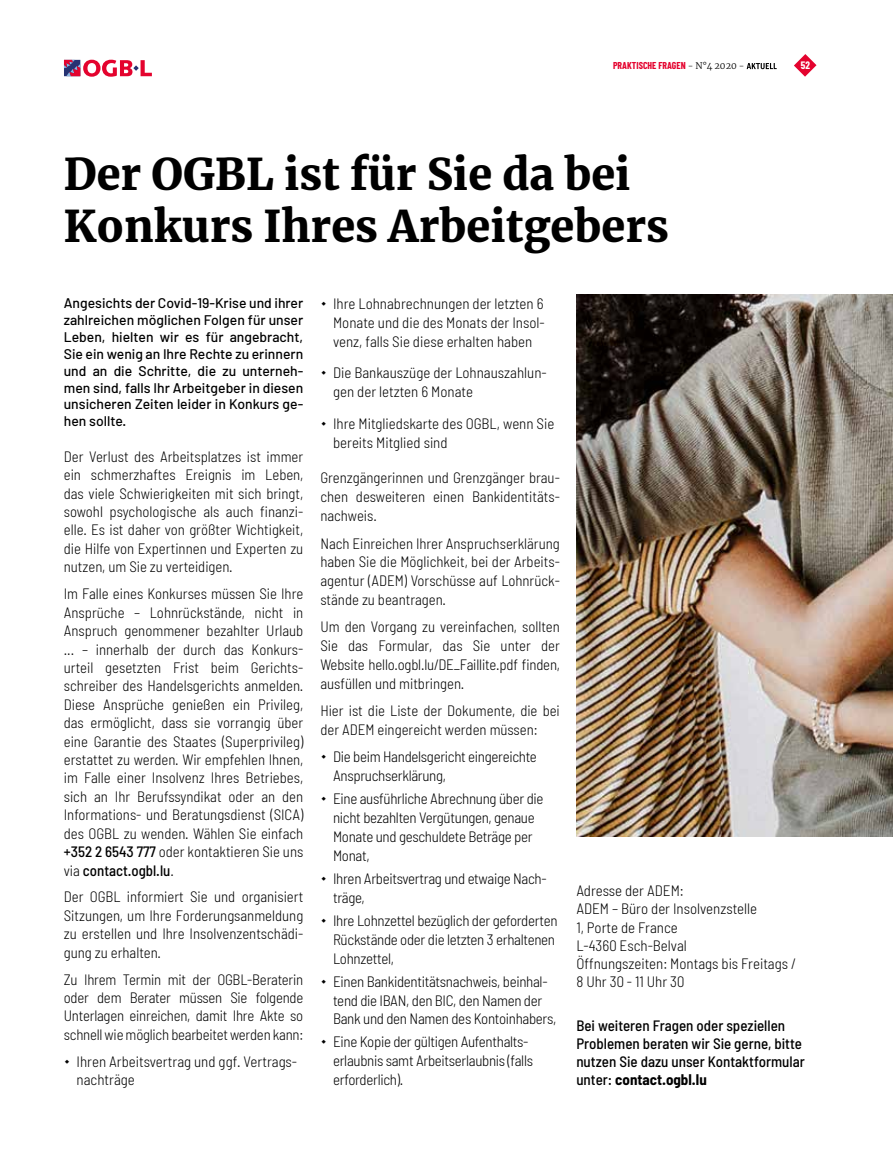
<style>
.page{position:relative;width:893px;height:1149px;background:#fff}
.page>*{position:absolute;margin:0;border:0;box-sizing:border-box;transform-origin:0 0}
.t1{font:900 43.2px/51.8px "Merriweather";color:#000}
.t2{font:300 semi-condensed 15px/18.5px "Barlow";letter-spacing:-.01em;color:#000}
.t3{font:500 semi-condensed 15px/18px "Barlow";color:#000}
.t4{font:500 13.95px/17px "Barlow";color:#000;text-align:justify}
.t5{font:700 10.5px "Barlow Condensed";color:#fff}
.t6{font:700 9.75px "Barlow Condensed";color:#e4032e}
.s1{font-family:"Merriweather";font-weight:300;font-size:9px;color:#000}
.s2{font-weight:500}
.s3{font-weight:700}
</style>
<div class="page">
<svg style="left:64px;top:60px;width:88px;height:17px"></svg>
<svg style="left:794px;top:54px;width:22px;height:23px"></svg>
<svg style="left:747px;top:63px;width:30px;height:6px"></svg>
<img style="left:577px;top:294px;width:316px;height:542px">
<p class="t6" style="left:613px;top:60px;width:133px">PRAKTISCHE FRAGEN <span class="s1">- N°4 2020 -</span></p>
<p class="t5" style="left:801px;top:58px;width:11px">52</p>
<h1 class="t1" style="left:64px;top:147px;width:607px">Der OGBL ist für Sie da bei<br>Konkurs Ihres Arbeitgebers</h1>
<p class="t4" style="left:64px;top:294px;width:241px">Angesichts der Covid-19-Krise und ihrer zahlreichen möglichen Folgen für unser Leben, hielten wir es für angebracht, Sie ein wenig an Ihre Rechte zu erinnern und an die Schritte, die zu unterneh&shy;men sind, falls Ihr Arbeitgeber in diesen unsicheren Zeiten leider in Konkurs ge&shy;hen sollte.</p>
<p class="t2" style="left:64px;top:446px;width:241px;text-align:justify">Der Verlust des Arbeitsplatzes ist immer ein schmerzhaftes Ereignis im Leben, das viele Schwierigkeiten mit sich bringt, sowohl psychologische als auch finanzi&shy;elle. Es ist daher von größter Wichtigkeit, die Hilfe von Expertinnen und Experten zu nutzen, um Sie zu verteidigen.</p>
<p class="t2" style="left:64px;top:584px;width:241px;text-align:justify">Im Falle eines Konkurses müssen Sie Ihre Ansprüche – Lohnrückstände, nicht in Anspruch genommener bezahlter Urlaub ... – innerhalb der durch das Konkurs&shy;urteil gesetzten Frist beim Gerichts&shy;schreiber des Handelsgerichts anmelden.<br>Diese Ansprüche genießen ein Privileg, das ermöglicht, dass sie vorrangig über eine Garantie des Staates (Superprivileg) erstattet zu werden. Wir empfehlen Ihnen, im Falle einer Insolvenz Ihres Betriebes, sich an Ihr Berufssyndikat oder an den Informations- und Beratungsdienst (SICA) des OGBL zu wenden. Wählen Sie einfach <span class="s2">+352 2 6543 777</span> oder kontaktieren Sie uns via <span class="s2">contact.ogbl.lu</span>.</p>
<p class="t2" style="left:64px;top:887px;width:241px;text-align:justify">Der OGBL informiert Sie und organisiert Sitzungen, um Ihre Forderungsanmeldung zu erstellen und Ihre Insolvenzentschädi&shy;gung zu erhalten.</p>
<p class="t2" style="left:64px;top:969px;width:241px;text-align:justify">Zu Ihrem Termin mit der OGBL-Beraterin oder dem Berater müssen Sie folgende Unterlagen einreichen, damit Ihre Akte so schnell wie möglich bearbeitet werden kann:</p>
<p class="t2" style="left:77px;top:1051px;width:222px">Ihren Arbeitsvertrag und ggf. Vertrags&shy;nachträge</p>
<p class="t2" style="left:333px;top:294px;width:213px;line-height:18.9px;text-align:justify">Ihre Lohnabrechnungen der letzten 6<br>Monate und die des Monats der Insol&shy;venz, falls Sie diese erhalten haben</p>
<p class="t2" style="left:333px;top:363px;width:215px;line-height:18.9px">Die Bankauszüge der Lohnauszahlun&shy;gen der letzten 6 Monate</p>
<p class="t2" style="left:333px;top:413px;width:223px">Ihre Mitgliedskarte des OGBL, wenn Sie bereits Mitglied sind</p>
<p class="t2" style="left:320px;top:468px;width:241px;text-align:justify">Grenzgängerinnen und Grenzgänger brau&shy;chen desweiteren einen Bankidentitäts&shy;nachweis.</p>
<p class="t2" style="left:320px;top:533px;width:241px;text-align:justify">Nach Einreichen Ihrer Anspruchserklärung haben Sie die Möglichkeit, bei der Arbeits&shy;agentur (ADEM) Vorschüsse auf Lohnrück&shy;stände zu beantragen.</p>
<p class="t2" style="left:320px;top:617px;width:241px;line-height:18.9px;text-align:justify">Um den Vorgang zu vereinfachen, sollten Sie das Formular, das Sie unter der Website hello.ogbl.lu/DE_Faillite.pdf finden, ausfüllen und mitbringen.</p>
<p class="t2" style="left:320px;top:700px;width:241px">Hier ist die Liste der Dokumente, die bei der ADEM eingereicht werden müssen:</p>
<p class="t2" style="left:333px;top:747px;width:205px;line-height:18.9px">Die beim Handelsgericht eingereichte<br>Anspruchserklärung,</p>
<p class="t2" style="left:333px;top:788px;width:212px;line-height:18.9px">Eine ausführliche Abrechnung über die nicht bezahlten Vergütungen, genaue<br>Monate und geschuldete Beträge per<br>Monat,</p>
<p class="t2" style="left:333px;top:868px;width:215px;line-height:18.9px">Ihren Arbeitsvertrag und etwaige Nach&shy;träge,</p>
<p class="t2" style="left:333px;top:910px;width:226px;line-height:18.9px">Ihre Lohnzettel bezüglich der geforderten<br>Rückstände oder die letzten 3 erhaltenen<br>Lohnzettel,</p>
<p class="t2" style="left:333px;top:971px;width:225px">Einen Bankidentitätsnachweis, beinhal&shy;tend die IBAN, den BIC, den Namen der<br>Bank und den Namen des Kontoinhabers,</p>
<p class="t2" style="left:333px;top:1031px;width:201px">Eine Kopie der gültigen Aufenthalts&shy;erlaubnis samt Arbeitserlaubnis (falls erforderlich).</p>
<p class="t2" style="left:576px;top:881px;width:221px;line-height:18px">Adresse der ADEM:<br>ADEM – Büro der Insolvenzstelle<br>1, Porte de France<br>L-4360 Esch-Belval<br>Öffnungszeiten: Montags bis Freitags /<br>8 Uhr 30 - 11 Uhr 30</p>
<p class="t3" style="left:576px;top:1015px;width:230px">Bei weiteren Fragen oder speziellen Problemen beraten wir Sie gerne, bitte nutzen Sie dazu unser Kontaktformular unter: <span class="s3">contact.ogbl.lu</span></p>
</div>
